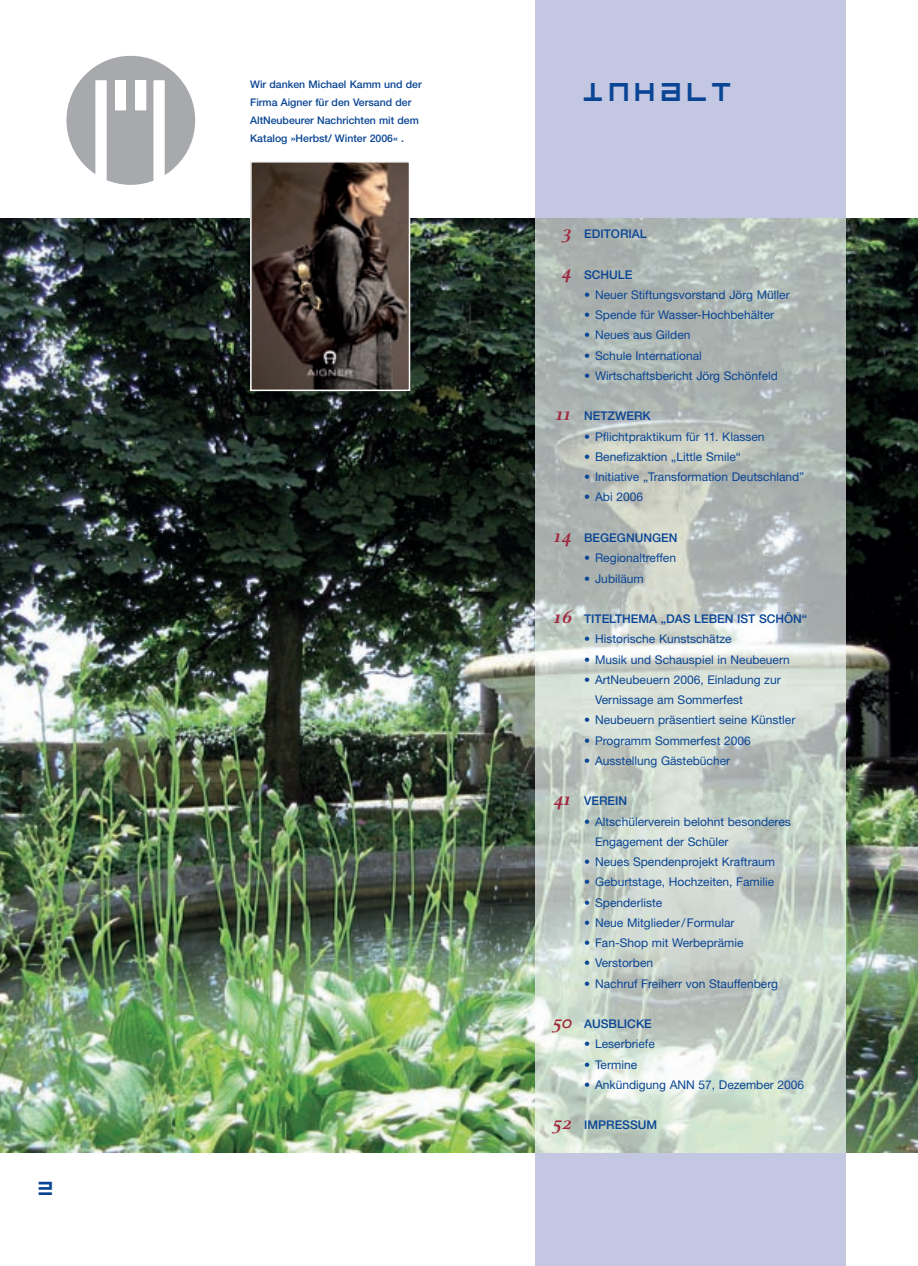
<style>
.page{position:relative;width:918px;height:1266px;background:#fff}
.page>*{position:absolute;margin:0;border:0;box-sizing:border-box;transform-origin:0 0}
.t1{font:22.5px "Kryptic Plain";letter-spacing:.19em;color:#094594}
.t2{font:italic 700 19.5px/40.5px "Celeste";color:#a2253d}
.t3{font:16.5px "Kryptic Plain";color:#094594}
.t4{font:12px/20.2px "Helvetica Neue";color:#094594}
.t5{font:500 12px "Helvetica Neue";color:#094594}
.t6{font:500 10.5px/18px "Helvetica Neue";color:#094594}
</style>
<div class="page">
<img style="left:0;top:0;width:917px;height:1266px">
<p class="t3" style="left:37px;top:1179px;width:17px">2</p>
<p class="t6" style="left:250px;top:76px;width:173px">Wir danken Michael Kamm und der<br>Firma Aigner für den Versand der<br>AltNeubeurer Nachrichten mit dem<br>Katalog »Herbst/ Winter 2006« .</p>
<p class="t1" style="left:582px;top:80px;width:151px">inhalt</p>
<p class="t2" style="left:562px;top:213px;width:11px">3<br>4</p>
<p class="t2" style="left:554px;top:395px;width:19px">11</p>
<p class="t2" style="left:552px;top:517px;width:21px">14</p>
<p class="t2" style="left:552px;top:598px;width:21px">16</p>
<p class="t2" style="left:554px;top:780px;width:20px">41</p>
<p class="t2" style="left:552px;top:1003px;width:21px">50</p>
<p class="t2" style="left:552px;top:1104px;width:21px">52</p>
<p class="t5" style="left:584px;top:229px;width:64px">EDITORIAL</p>
<p class="t5" style="left:584px;top:270px;width:50px">SCHULE</p>
<p class="t4" style="left:584px;top:286px;width:207px">• Neuer Stiftungsvorstand Jörg Müller</p>
<p class="t4" style="left:584px;top:306px;width:191px">• Spende für Wasser-Hochbehälter</p>
<p class="t4" style="left:584px;top:326px;width:108px">• Neues aus Gilden</p>
<p class="t4" style="left:584px;top:346px;width:119px">• Schule International</p>
<p class="t4" style="left:584px;top:367px;width:195px">• Wirtschaftsbericht Jörg Schönfeld</p>
<p class="t5" style="left:584px;top:412px;width:68px">NETZWERK</p>
<p class="t4" style="left:584px;top:427px;width:182px">• Pflichtpraktikum für 11. Klassen</p>
<p class="t4" style="left:584px;top:448px;width:158px">• Benefizaktion „Little Smile“</p>
<p class="t4" style="left:584px;top:468px;width:222px">• Initiative „Transformation Deutschland”</p>
<p class="t4" style="left:584px;top:488px;width:60px">• Abi 2006</p>
<p class="t5" style="left:584px;top:533px;width:95px">BEGEGNUNGEN</p>
<p class="t4" style="left:584px;top:549px;width:93px">• Regionaltreffen</p>
<p class="t4" style="left:584px;top:569px;width:61px">• Jubiläum</p>
<p class="t5" style="left:584px;top:614px;width:224px">TITELTHEMA „DAS LEBEN IST SCHÖN“</p>
<p class="t4" style="left:584px;top:630px;width:149px">• Historische Kunstschätze</p>
<p class="t4" style="left:584px;top:650px;width:207px">• Musik und Schauspiel in Neubeuern</p>
<p class="t4" style="left:595px;top:670px;width:187px;text-indent:-11px">• ArtNeubeuern 2006, Einladung zur<br>Vernissage am Sommerfest</p>
<p class="t4" style="left:584px;top:711px;width:213px">• Neubeuern präsentiert seine Künstler</p>
<p class="t4" style="left:584px;top:731px;width:168px">• Programm Sommerfest 2006</p>
<p class="t4" style="left:584px;top:751px;width:147px">• Ausstellung Gästebücher</p>
<p class="t5" style="left:584px;top:796px;width:44px">VEREIN</p>
<p class="t4" style="left:595px;top:812px;width:197px;text-indent:-11px">• Altschülerverein belohnt besonderes<br>Engagement der Schüler</p>
<p class="t4" style="left:584px;top:853px;width:192px">• Neues Spendenprojekt Kraftraum</p>
<p class="t4" style="left:584px;top:873px;width:191px">• Geburtstage, Hochzeiten, Familie</p>
<p class="t4" style="left:584px;top:893px;width:80px">• Spenderliste</p>
<p class="t4" style="left:584px;top:913px;width:152px">• Neue Mitglieder/Formular</p>
<p class="t4" style="left:584px;top:934px;width:161px">• Fan-Shop mit Werbeprämie</p>
<p class="t4" style="left:584px;top:954px;width:70px">• Verstorben</p>
<p class="t4" style="left:584px;top:974px;width:195px">• Nachruf Freiherr von Stauffenberg</p>
<p class="t5" style="left:584px;top:1019px;width:69px">AUSBLICKE</p>
<p class="t4" style="left:584px;top:1035px;width:72px">• Leserbriefe</p>
<p class="t4" style="left:584px;top:1055px;width:54px">• Termine</p>
<p class="t4" style="left:584px;top:1075px;width:221px">• Ankündigung ANN 57, Dezember 2006</p>
<p class="t5" style="left:584px;top:1120px;width:74px">IMPRESSUM</p>
</div>
